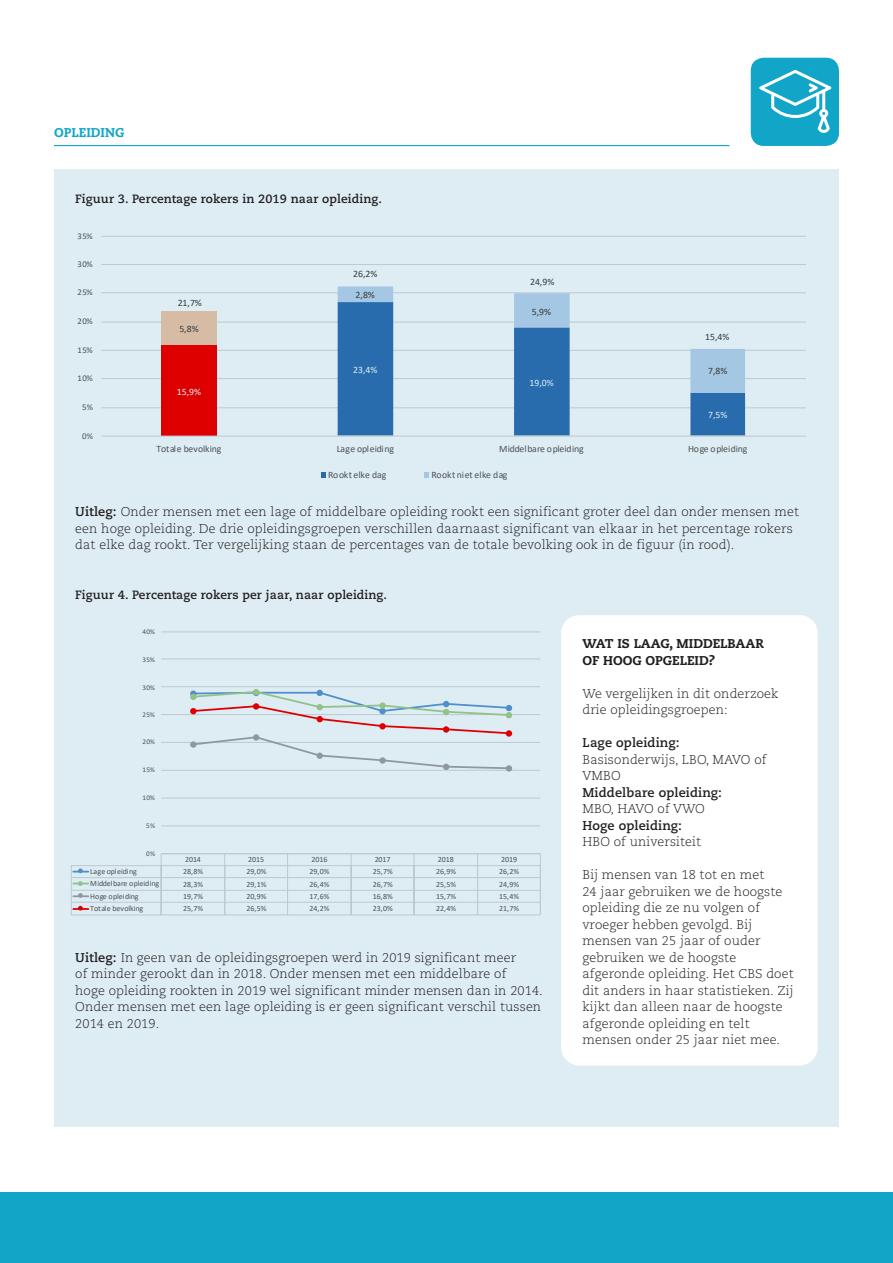
<style>
.page{position:relative;width:893px;height:1263px;background:#fff}
.page>*{position:absolute;margin:0;border:0;box-sizing:border-box;transform-origin:0 0}
._04-Uitleg{font:300 12.75px/16.5px "Caecilia LT Pro 45";letter-spacing:.01em;color:#231f20}
._04-Brood_tekst{font:300 12.75px/16.5px "Caecilia LT Pro 45";letter-spacing:.01em;color:#231f20}
._04-Brood_tekst-2{font:700 12.75px "Caecilia LT Pro 75";letter-spacing:.01em;color:#231f20}
._02-Subkop_zwart{font:800 12.75px/16.5px "Caecilia LT Pro 85";color:#231f20}
._02-Subkop_blauw_met{font:800 12.75px "Caecilia LT Pro 85";color:#11a6c8}
._04-Figuur{font:700 12px "Caecilia LT Pro 75";letter-spacing:.01em;color:#231f20}
.t1{font:9.75px "Calibri";letter-spacing:-.025em;color:#595959}
.t2{font:9.75px "Calibri";color:#404040}
.t3{font:9.75px "Calibri";color:#595959}
.t4{font:9.75px "Calibri";color:#fff}
.t5{font:8.7px "Calibri";letter-spacing:.05em;color:#595959}
.t6{font:7.95px "Calibri";letter-spacing:-.005em;color:#595959}
.t7{font:7.95px "Calibri";letter-spacing:-.025em;color:#595959}
.t8{font:7.2px "Calibri";letter-spacing:.05em;color:#595959}
.s1{font-family:"Caecilia LT Pro 75";font-weight:700}
</style>
<div class="page">
<div style="left:0;top:1193px;width:893px;height:70px;background:#11a6c8"></div>
<div style="left:54px;top:170px;width:785px;height:957px;background:#deedf4"></div>
<hr style="left:54px;top:145px;width:675px;height:1px;background:#11a6c8">
<div style="left:561px;top:615px;width:257px;height:450px;background:#fff;border-radius:18px"></div>
<div style="left:751px;top:58px;width:88px;height:88px;background:#11a6c8;border-radius:13px"></div>
<svg style="left:759px;top:70px;width:72px;height:63px"></svg>
<hr style="left:101px;top:407px;width:705px;height:1px;background:#d9d9d9">
<hr style="left:101px;top:378px;width:705px;height:1px;background:#d9d9d9">
<hr style="left:101px;top:350px;width:705px;height:1px;background:#d9d9d9">
<hr style="left:101px;top:322px;width:705px;height:1px;background:#d9d9d9">
<hr style="left:101px;top:292px;width:705px;height:1px;background:#d9d9d9">
<hr style="left:101px;top:264px;width:705px;height:1px;background:#d9d9d9">
<hr style="left:101px;top:236px;width:705px;height:1px;background:#d9d9d9">
<hr style="left:101px;top:219px;width:705px;height:1px;background:#d9d9d9">
<div style="left:161px;top:345px;width:56px;height:91px;background:#de0000"></div>
<svg style="left:338px;top:393px;width:407px;height:43px"></svg>
<div style="left:161px;top:312px;width:56px;height:33px;background:#d7bca5"></div>
<svg style="left:338px;top:286px;width:407px;height:107px"></svg>
<hr style="left:101px;top:436px;width:705px;height:1px;background:#d9d9d9">
<svg style="left:321px;top:472px;width:5px;height:6px"></svg>
<svg style="left:424px;top:472px;width:5px;height:6px"></svg>
<hr style="left:161px;top:825px;width:379px;height:1px;background:#d9d9d9">
<hr style="left:161px;top:798px;width:379px;height:1px;background:#d9d9d9">
<hr style="left:161px;top:770px;width:379px;height:1px;background:#d9d9d9">
<hr style="left:161px;top:742px;width:379px;height:1px;background:#d9d9d9">
<hr style="left:161px;top:714px;width:379px;height:1px;background:#d9d9d9">
<hr style="left:161px;top:686px;width:379px;height:1px;background:#d9d9d9">
<hr style="left:161px;top:659px;width:379px;height:1px;background:#d9d9d9">
<hr style="left:161px;top:632px;width:379px;height:1px;background:#d9d9d9">
<hr style="left:161px;top:853px;width:379px;height:1px;background:#d9d9d9">
<hr style="left:71px;top:865px;width:469px;height:1px;background:#d9d9d9">
<hr style="left:71px;top:877px;width:469px;height:1px;background:#d9d9d9">
<hr style="left:71px;top:890px;width:469px;height:1px;background:#d9d9d9">
<hr style="left:71px;top:902px;width:469px;height:1px;background:#d9d9d9">
<hr style="left:71px;top:915px;width:469px;height:1px;background:#d9d9d9">
<svg style="left:161px;top:854px;width:1px;height:61px"></svg>
<svg style="left:224px;top:854px;width:1px;height:61px"></svg>
<svg style="left:287px;top:854px;width:1px;height:61px"></svg>
<svg style="left:351px;top:854px;width:1px;height:61px"></svg>
<svg style="left:414px;top:854px;width:1px;height:61px"></svg>
<svg style="left:477px;top:854px;width:1px;height:61px"></svg>
<svg style="left:540px;top:854px;width:1px;height:61px"></svg>
<svg style="left:71px;top:866px;width:17px;height:49px"></svg>
<div style="left:506px;top:765px;width:6px;height:7px;background:#8f999d;border-radius:50%"></div>
<svg style="left:190px;top:689px;width:322px;height:81px"></svg>
<div style="left:379px;top:723px;width:7px;height:6px;background:#de0000;border-radius:50%"></div>
<div style="left:443px;top:726px;width:6px;height:7px;background:#de0000;border-radius:50%"></div>
<div style="left:506px;top:730px;width:6px;height:7px;background:#de0000;border-radius:50%"></div>
<p class="_02-Subkop_blauw_met" style="left:54px;top:123px;width:72px">OPLEIDING</p>
<p class="_04-Figuur" style="left:75px;top:190px;width:308px">Figuur 3. Percentage rokers in 2019 naar opleiding.</p>
<p class="t5" style="left:78px;top:201px;width:17px">40%</p>
<p class="t5" style="left:78px;top:230px;width:17px">35%</p>
<p class="t5" style="left:78px;top:258px;width:17px">30%</p>
<p class="t5" style="left:78px;top:286px;width:17px">25%</p>
<p class="t5" style="left:78px;top:316px;width:17px">20%</p>
<p class="t5" style="left:78px;top:344px;width:17px">15%</p>
<p class="t5" style="left:78px;top:372px;width:17px">10%</p>
<p class="t5" style="left:82px;top:401px;width:13px">5%</p>
<p class="t5" style="left:82px;top:430px;width:13px">0%</p>
<p class="t2" style="left:178px;top:296px;width:26px">21,7%</p>
<p class="t2" style="left:179px;top:322px;width:21px">5,8%</p>
<p class="t4" style="left:177px;top:385px;width:26px">15,9%</p>
<p class="t2" style="left:353px;top:267px;width:26px">26,2%</p>
<p class="t2" style="left:356px;top:271px;width:21px">2,8%</p>
<p class="t2" style="left:356px;top:288px;width:21px">2,8%</p>
<p class="t4" style="left:353px;top:363px;width:26px">23,4%</p>
<p class="t2" style="left:530px;top:274px;width:26px">24,9%</p>
<p class="t2" style="left:532px;top:305px;width:21px">5,9%</p>
<p class="t4" style="left:529px;top:376px;width:26px">19,0%</p>
<p class="t2" style="left:705px;top:330px;width:26px">15,4%</p>
<p class="t2" style="left:708px;top:364px;width:21px">7,8%</p>
<p class="t4" style="left:708px;top:408px;width:21px">7,5%</p>
<p class="t1" style="left:156px;top:442px;width:67px">Totale bevolking</p>
<p class="t1" style="left:337px;top:442px;width:59px">Lage opleiding</p>
<p class="t1" style="left:499px;top:442px;width:86px">Middelbare opleiding</p>
<p class="t1" style="left:688px;top:442px;width:61px">Hoge opleiding</p>
<p class="t3" style="left:328px;top:468px;width:60px">Rookt elke dag</p>
<p class="t3" style="left:432px;top:468px;width:77px">Rookt niet elke dag</p>
<p class="_04-Uitleg" style="left:75px;top:503px;width:725px"><span class="s1">Uitleg:</span> Onder mensen met een lage of middelbare opleiding rookt een significant groter deel dan onder mensen met een hoge opleiding. De drie opleidingsgroepen verschillen daarnaast significant van elkaar in het percentage rokers dat elke dag rookt. Ter vergelijking staan de percentages van de totale bevolking ook in de figuur (in rood).</p>
<p class="_04-Figuur" style="left:75px;top:586px;width:313px">Figuur 4. Percentage rokers per jaar, naar opleiding.</p>
<p class="t8" style="left:142px;top:626px;width:14px">40%</p>
<p class="t8" style="left:142px;top:654px;width:14px">35%</p>
<p class="t8" style="left:142px;top:682px;width:14px">30%</p>
<p class="t8" style="left:142px;top:709px;width:14px">25%</p>
<p class="t8" style="left:142px;top:737px;width:14px">20%</p>
<p class="t8" style="left:142px;top:765px;width:14px">15%</p>
<p class="t8" style="left:142px;top:793px;width:14px">10%</p>
<p class="t8" style="left:146px;top:820px;width:11px">5%</p>
<p class="t8" style="left:146px;top:848px;width:11px">0%</p>
<p class="t6" style="left:185px;top:854px;width:17px">2014</p>
<p class="t6" style="left:248px;top:854px;width:17px">2015</p>
<p class="t6" style="left:311px;top:854px;width:17px">2016</p>
<p class="t6" style="left:375px;top:854px;width:17px">2017</p>
<p class="t6" style="left:438px;top:854px;width:17px">2018</p>
<p class="t6" style="left:501px;top:854px;width:17px">2019</p>
<p class="t6" style="left:90px;top:866px;width:48px">Lage opleiding</p>
<p class="t6" style="left:183px;top:866px;width:21px">28,8%</p>
<p class="t6" style="left:246px;top:866px;width:21px">29,0%</p>
<p class="t6" style="left:310px;top:866px;width:21px">29,0%</p>
<p class="t6" style="left:373px;top:866px;width:21px">25,7%</p>
<p class="t6" style="left:436px;top:866px;width:21px">26,9%</p>
<p class="t6" style="left:499px;top:866px;width:21px">26,2%</p>
<p class="t7" style="left:90px;top:878px;width:70px">Middelbare opleiding</p>
<p class="t6" style="left:183px;top:878px;width:21px">28,3%</p>
<p class="t6" style="left:246px;top:878px;width:21px">29,1%</p>
<p class="t6" style="left:310px;top:878px;width:21px">26,4%</p>
<p class="t6" style="left:373px;top:878px;width:21px">26,7%</p>
<p class="t6" style="left:436px;top:878px;width:21px">25,5%</p>
<p class="t6" style="left:499px;top:878px;width:21px">24,9%</p>
<p class="t7" style="left:90px;top:890px;width:50px">Hoge opleiding</p>
<p class="t6" style="left:183px;top:890px;width:21px">19,7%</p>
<p class="t6" style="left:246px;top:890px;width:21px">20,9%</p>
<p class="t6" style="left:310px;top:890px;width:21px">17,6%</p>
<p class="t6" style="left:373px;top:890px;width:21px">16,8%</p>
<p class="t6" style="left:436px;top:890px;width:21px">15,7%</p>
<p class="t6" style="left:499px;top:890px;width:21px">15,4%</p>
<p class="t7" style="left:90px;top:903px;width:55px">Totale bevolking</p>
<p class="t6" style="left:183px;top:903px;width:21px">25,7%</p>
<p class="t6" style="left:246px;top:903px;width:21px">26,5%</p>
<p class="t6" style="left:310px;top:903px;width:21px">24,2%</p>
<p class="t6" style="left:373px;top:903px;width:21px">23,0%</p>
<p class="t6" style="left:436px;top:903px;width:21px">22,4%</p>
<p class="t6" style="left:499px;top:903px;width:21px">21,7%</p>
<p class="_04-Uitleg" style="left:75px;top:949px;width:469px"><span class="s1">Uitleg:</span> In geen van de opleidingsgroepen werd in 2019 significant meer<br>of minder gerookt dan in 2018. Onder mensen met een middelbare of<br>hoge opleiding rookten in 2019 wel significant minder mensen dan in 2014.<br>Onder mensen met een lage opleiding is er geen significant verschil tussen 2014 en 2019.</p>
<p class="_02-Subkop_zwart" style="left:582px;top:635px;width:183px">WAT IS LAAG, MIDDELBAAR<br>OF HOOG OPGELEID?</p>
<p class="_04-Brood_tekst" style="left:582px;top:685px;width:198px">We vergelijken in dit onderzoek drie opleidingsgroepen:</p>
<p class="_04-Brood_tekst-2" style="left:582px;top:734px;width:99px">Lage opleiding:</p>
<p class="_04-Brood_tekst" style="left:582px;top:751px;width:186px">Basisonderwijs, LBO, MAVO of<br>VMBO</p>
<p class="_04-Brood_tekst-2" style="left:582px;top:783px;width:141px">Middelbare opleiding:</p>
<p class="_04-Brood_tekst" style="left:582px;top:800px;width:124px">MBO, HAVO of VWO</p>
<p class="_04-Brood_tekst-2" style="left:582px;top:816px;width:101px">Hoge opleiding:</p>
<p class="_04-Brood_tekst" style="left:582px;top:833px;width:120px">HBO of universiteit</p>
<p class="_04-Brood_tekst" style="left:582px;top:866px;width:213px">Bij mensen van 18 tot en met<br>24 jaar gebruiken we de hoogste opleiding die ze nu volgen of vroeger hebben gevolgd. Bij mensen van 25 jaar of ouder gebruiken we de hoogste afgeronde opleiding. Het CBS doet dit anders in haar statistieken. Zij kijkt dan alleen naar de hoogste afgeronde opleiding en telt mensen onder 25 jaar niet mee.</p>
</div>
